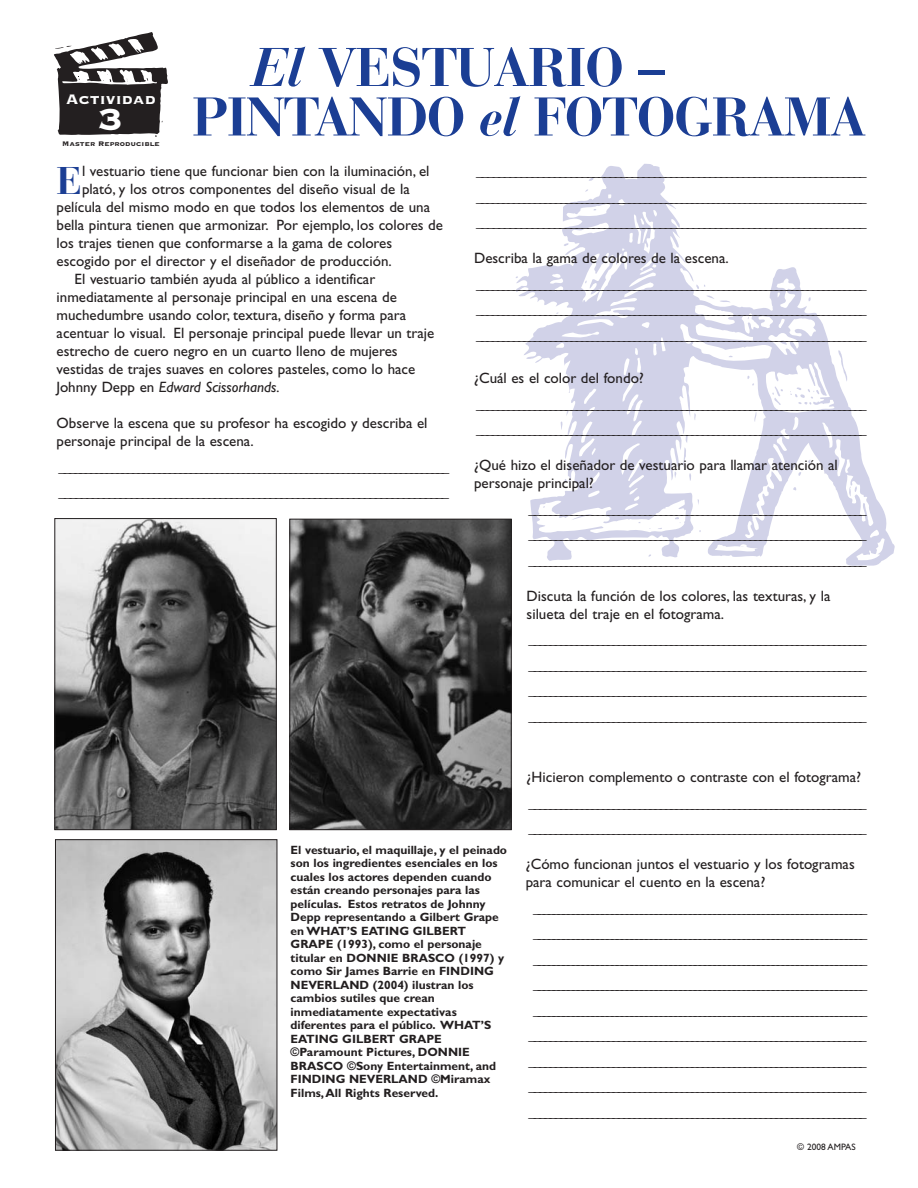
<style>
.page{position:relative;width:918px;height:1188px;background:#fff}
.page>*{position:absolute;margin:0;border:0;box-sizing:border-box;transform-origin:0 0}
.t1{font:700 54px/49.5px "Bauer Bodoni LT";letter-spacing:-.03em;color:#1b3e94}
.t2{font:40.05px "Copperplate Thirty Three BC";color:#fff}
.t3{font:700 38.4px "Bauer Bodoni LT";color:#1b3e94}
.t4{font:18px "Copperplate Thirty Three BC";color:#fff}
.t5{font:15px/25.5px "Gill Sans";color:#231f20}
.t6{font:italic 15px "Gill Sans";color:#231f20}
.t7{font:700 12px/13.5px "Gill Sans";color:#231f20}
.t8{font:9.3px "Gill Sans";color:#231f20}
.t9{font:8.7px "Copperplate Thirty Three BC";color:#231f20}
.s1{font-style:italic}
.s2{font-style:normal}
</style>
<div class="page">
<svg style="left:516px;top:164px;width:379px;height:402px"></svg>
<svg style="left:589px;top:177px;width:5px;height:4px"></svg>
<svg style="left:536px;top:189px;width:349px;height:372px"></svg>
<svg style="left:54px;top:32px;width:114px;height:105px"></svg>
<img style="left:56px;top:520px;width:219px;height:308px">
<div style="left:54px;top:518px;width:223px;height:312px;border:1px solid #231f20"></div>
<img style="left:291px;top:521px;width:219px;height:307px">
<div style="left:289px;top:519px;width:223px;height:311px;border:1px solid #231f20"></div>
<img style="left:57px;top:841px;width:218px;height:308px">
<div style="left:55px;top:839px;width:222px;height:312px;border:1px solid #231f20"></div>
<h1 class="t1" style="left:192px;top:47px;width:676px;text-indent:60px"><span class="s1">El</span> VESTUARIO –<br>PINTANDO <span class="s1">el</span> FOTOGRAMA</h1>
<p class="t4" style="left:66px;top:88px;width:91px">Actividad</p>
<h2 class="t2" style="left:99px;top:93px;width:26px">3</h2>
<p class="t9" style="left:62px;top:138px;width:99px">Master Reproducible</p>
<h3 class="t3" style="left:57px;top:165px;width:27px">E</h3>
<p class="t5" style="left:82px;top:160px;width:349px">l vestuario tiene que funcionar bien con la iluminación, el</p>
<p class="t5" style="left:476px;top:160px;width:392px;text-align:justify">______________________________________________________________________ __________________________________________________________________________ ______________________________________________________________________</p>
<p class="t5" style="left:474px;top:247px;width:394px">Describa la gama de colores de la escena. __________________________________________________________________________ __________________________________________________________________________ __________________________________________________________________________</p>
<p class="t5" style="left:474px;top:367px;width:394px">¿Cuál es el color del fondo? __________________________________________________________________________ __________________________________________________________________________</p>
<p class="t5" style="left:474px;top:458px;width:365px;line-height:18px">¿Qué hizo el diseñador de vestuario para llamar atención al personaje principal?</p>
<p class="t5" style="left:529px;top:497px;width:340px;text-align:justify">________________________________________________________________ ________________________________________________________________ ________________________________________________________________</p>
<p class="t5" style="left:527px;top:588px;width:305px;line-height:18px">Discuta la función de los colores, las texturas, y la silueta del traje en el fotograma.</p>
<p class="t5" style="left:529px;top:628px;width:340px;text-align:justify">________________________________________________________________ ________________________________________________________________ ________________________________________________________________ ________________________________________________________________</p>
<p class="t5" style="left:82px;top:178px;width:329px">plató, y los otros componentes del diseño visual de la</p>
<p class="t5" style="left:57px;top:196px;width:375px">película del mismo modo en que todos los elementos de una</p>
<p class="t5" style="left:57px;top:214px;width:388px">bella pintura tienen que armonizar. Por ejemplo, los colores de</p>
<p class="t5" style="left:57px;top:232px;width:337px">los trajes tienen que conformarse a la gama de colores</p>
<p class="t5" style="left:57px;top:250px;width:337px">escogido por el director y el diseñador de producción.</p>
<p class="t5" style="left:75px;top:268px;width:302px">El vestuario también ayuda al público a identificar</p>
<p class="t5" style="left:57px;top:286px;width:342px">inmediatamente al personaje principal en una escena de</p>
<p class="t5" style="left:57px;top:304px;width:351px">muchedumbre usando color, textura, diseño y forma para</p>
<p class="t5" style="left:57px;top:322px;width:379px">acentuar lo visual. El personaje principal puede llevar un traje</p>
<p class="t5" style="left:57px;top:340px;width:343px">estrecho de cuero negro en un cuarto lleno de mujeres</p>
<p class="t5" style="left:57px;top:358px;width:360px">vestidas de trajes suaves en colores pasteles, como lo hace</p>
<p class="t6" style="left:57px;top:382px;width:225px"><span class="s2">Johnny Depp en</span> Edward Scissorhands.</p>
<p class="t5" style="left:57px;top:416px;width:372px;line-height:18px">Observe la escena que su profesor ha escogido y describa el personaje principal de la escena.</p>
<p class="t5" style="left:59px;top:455px;width:392px">__________________________________________________________________________ ______________________________________________________________________</p>
<p class="t7" style="left:291px;top:844px;width:218px">El vestuario, el maquillaje, y el peinado son los ingredientes esenciales en los cuales los actores dependen cuando están creando personajes para las películas. Estos retratos de Johnny<br>Depp representando a Gilbert Grape en WHAT’S EATING GILBERT<br>GRAPE (1993), como el personaje titular en DONNIE BRASCO (1997) y como Sir James Barrie en FINDING<br>NEVERLAND (2004) ilustran los cambios sutiles que crean inmediatamente expectativas diferentes para el público. WHAT’S<br>EATING GILBERT GRAPE ©Paramount Pictures, DONNIE<br>BRASCO ©Sony Entertainment, and<br>FINDING NEVERLAND ©Miramax<br>Films,All Rights Reserved.</p>
<p class="t5" style="left:527px;top:766px;width:342px">¿Hicieron complemento o contraste con el fotograma? ________________________________________________________________ ________________________________________________________________</p>
<p class="t5" style="left:526px;top:857px;width:331px;line-height:18px">¿Cómo funcionan juntos el vestuario y los fotogramas para comunicar el cuento en la escena?</p>
<p class="t5" style="left:529px;top:896px;width:340px;text-align:center">____________________________________________________________________ ____________________________________________________________________ ____________________________________________________________________ ____________________________________________________________________ ____________________________________________________________________ ________________________________________________________________ ________________________________________________________________ ________________________________________________________________ ________________________________________________________________</p>
<p class="t8" style="left:797px;top:1143px;width:60px">© 2008 AMPAS</p>
</div>
